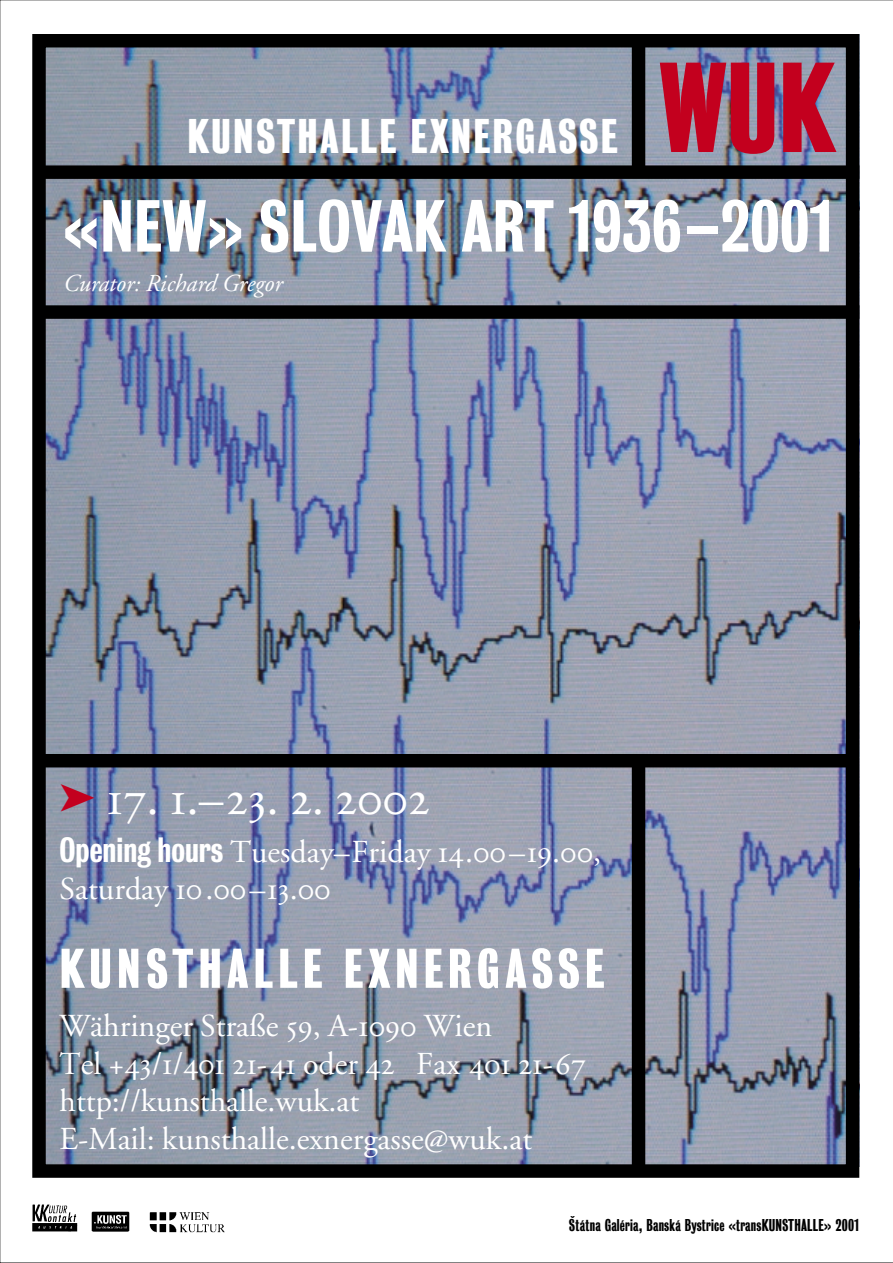
<style>
.page{position:relative;width:893px;height:1263px;background:#fff}
.page>*{position:absolute;margin:0;border:0;box-sizing:border-box;transform-origin:0 0}
.t1{font:116.4px "Bureau Grot One Seven";color:#c3001e}
.t2{font:67.05px "Bureau Grot Three Five";letter-spacing:.005em;color:#fff}
.t3{font:51px "Bureau Grot One Seven";letter-spacing:.1em;color:#fff}
.t4{font:49.5px "Adobe Garamond WUK";color:#fff}
.t5{font:44.4px "Bureau Grot One Seven";letter-spacing:.05em;color:#fff}
.t6{font:31.95px/37.8px "Adobe Garamond WUK";color:#fff}
.t7{font:italic 24.3px "Adobe Garamond";color:#fff}
.t8{font:15.6px "Bureau Grot One Five";letter-spacing:.01em;color:#000}
.s1{color:#c3001e}
.s2{font-family:"Bureau Grot Three Five"}
</style>
<div class="page">
<img style="left:46px;top:48px;width:799px;height:1116px">
<div style="left:32px;top:34px;width:827px;height:1144px;border:13px solid #000"></div>
<div style="left:631px;top:34px;width:14px;height:143px;background:#000"></div>
<div style="left:631px;top:758px;width:14px;height:409px;background:#000"></div>
<div style="left:39px;top:165px;width:820px;height:14px;background:#000"></div>
<div style="left:39px;top:305px;width:820px;height:14px;background:#000"></div>
<div style="left:34px;top:754px;width:820px;height:13px;background:#000"></div>
<img style="left:91px;top:1211px;width:38px;height:21px">
<img style="left:149px;top:1212px;width:76px;height:21px">
<img style="left:33px;top:1205px;width:45px;height:27px">
<h3 class="t5" style="left:187px;top:121px;width:431px">KUNSTHALLE EXNERGASSE</h3>
<h1 class="t1" style="left:658px;top:69px;width:179px">WUK</h1>
<h2 class="t2" style="left:62px;top:204px;width:771px">«NEW» SLOVAK ART 1936–2001</h2>
<p class="t7" style="left:62px;top:274px;width:221px">Curator: Richard Gregor</p>
<h3 class="t4" style="left:60px;top:778px;width:371px"><span class="s1">¥</span> 17. 1.–23. 2. 2002</h3>
<p class="t6" style="left:60px;top:837px;width:543px"><span class="s2">Opening hours</span> Tuesday–Friday 14.00–19.00,<br>Saturday 10.00–13.00</p>
<h3 class="t3" style="left:60px;top:952px;width:546px">KUNSTHALLE EXNERGASSE</h3>
<p class="t6" style="left:60px;top:1011px;width:528px">Währinger Straße 59, A-1090 Wien<br>Tel +43/1/401 21-41 oder 42 Fax 401 21-67 http://kunsthalle.wuk.at<br>E-Mail: kunsthalle.exnergasse@wuk.at</p>
<p class="t8" style="left:569px;top:1220px;width:292px">Sˇtátna Galéria, Banská Bystrice «transKUNSTHALLE» 2001</p>
</div>
